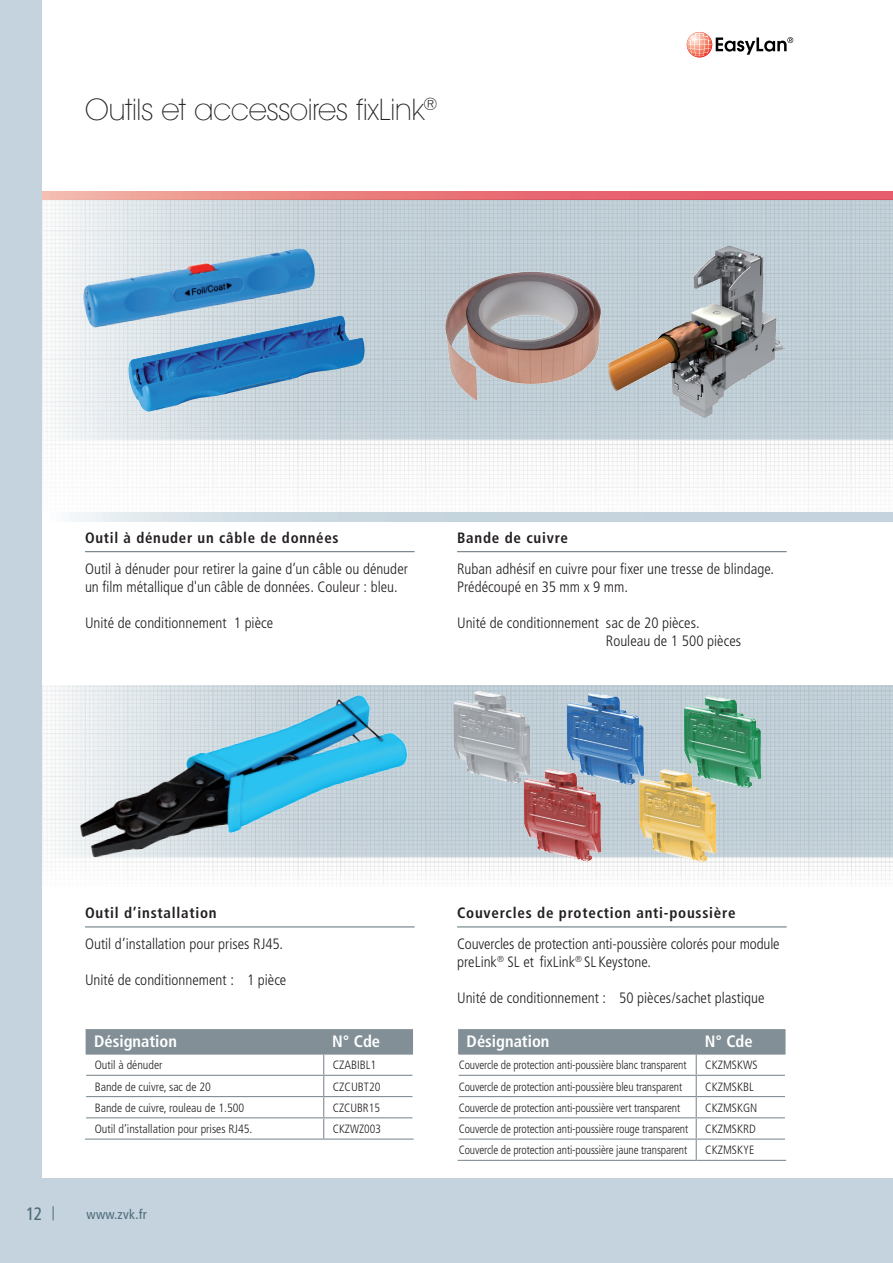
<style>
.page{position:relative;width:893px;height:1263px;background:#c4d3dd}
.page>*{position:absolute;margin:0;border:0;box-sizing:border-box;transform-origin:0 0}
.t1{font:200 30px "Avant Garde IT Cby BT";letter-spacing:-.005em;color:#231f20}
.t2{font:condensed 18px "Frutiger";color:#4d6a78}
.t3{font:700 condensed 16.5px "Frutiger";color:#fff}
.t4{font:300 condensed 15px/18px "Frutiger";color:#231f20}
.t5{font:700 condensed 15px "Frutiger";letter-spacing:.05em;color:#231f20}
.t6{font:condensed 13.5px "Frutiger";letter-spacing:.02em;color:#4d6a78}
.t7{font:300 condensed 12px "Frutiger";letter-spacing:-.01em;color:#231f20;scale:.95 1}
.t8{font:300 condensed 12px "Frutiger";letter-spacing:-.01em;color:#231f20}
</style>
<div class="page">
<div style="left:43px;top:0;width:850px;height:1178px;background:#fff"></div>
<svg style="left:687px;top:32px;width:25px;height:25px"></svg>
<svg style="left:688px;top:33px;width:105px;height:24px"></svg>
<svg style="left:53px;top:1206px;width:1px;height:14px"></svg>
<img style="left:43px;top:200px;width:850px;height:313px">
<svg style="left:70px;top:513px;width:823px;height:8px;background:#cbd9e1"></svg>
<svg style="left:43px;top:191px;width:850px;height:9px;background:#e8787c"></svg>
<img style="left:43px;top:686px;width:850px;height:199px">
<img style="left:75px;top:223px;width:260px;height:114px">
<img style="left:208px;top:316px;width:131px;height:27px">
<img style="left:606px;top:239px;width:181px;height:185px">
<img style="left:430px;top:262px;width:179px;height:144px">
<img style="left:445px;top:688px;width:329px;height:184px">
<img style="left:68px;top:688px;width:349px;height:176px">
<hr style="left:85px;top:551px;width:330px;height:1px;background:#5c6f78">
<hr style="left:457px;top:551px;width:330px;height:1px;background:#5c6f78">
<hr style="left:85px;top:926px;width:330px;height:1px;background:#5c6f78">
<hr style="left:457px;top:926px;width:330px;height:1px;background:#5c6f78">
<svg style="left:85px;top:1029px;width:328px;height:109px"></svg>
<hr style="left:85px;top:1138px;width:239px;height:2px;background:#828f96">
<hr style="left:324px;top:1138px;width:90px;height:2px;background:#828f96">
<svg style="left:458px;top:1029px;width:328px;height:131px"></svg>
<hr style="left:458px;top:1160px;width:238px;height:1px;background:#828f96">
<hr style="left:696px;top:1160px;width:90px;height:1px;background:#828f96">
<h1 class="t1" style="left:85px;top:91px;width:354px">Outils et accessoires fixLink<sup>®</sup></h1>
<p class="t5" style="left:85px;top:529px;width:255px">Outil à dénuder un câble de données</p>
<p class="t4" style="left:85px;top:560px;width:324px">Outil à dénuder pour retirer la gaine d’un câble ou dénuder un film métallique d'un câble de données. Couleur : bleu.</p>
<p class="t4" style="left:85px;top:614px;width:190px">Unité de conditionnement 1 pièce</p>
<p class="t5" style="left:457px;top:529px;width:112px">Bande de cuivre</p>
<p class="t4" style="left:457px;top:560px;width:319px">Ruban adhésif en cuivre pour fixer une tresse de blindage.<br>Prédécoupé en 35 mm x 9 mm.</p>
<p class="t4" style="left:606px;top:614px;width:137px;text-indent:-149px">Unité de conditionnement sac de 20 pièces.<br>Rouleau de 1 500 pièces</p>
<p class="t5" style="left:85px;top:904px;width:133px">Outil d’installation</p>
<p class="t4" style="left:85px;top:935px;width:200px">Outil d’installation pour prises RJ45.</p>
<p class="t4" style="left:85px;top:971px;width:203px">Unité de conditionnement : 1 pièce</p>
<p class="t3" style="left:94px;top:1032px;width:84px">Désignation</p>
<p class="t3" style="left:332px;top:1032px;width:49px">N° Cde</p>
<p class="t8" style="left:95px;top:1058px;width:69px">Outil à dénuder</p>
<p class="t8" style="left:333px;top:1058px;width:45px">CZABIBL1</p>
<p class="t8" style="left:95px;top:1080px;width:118px">Bande de cuivre, sac de 20</p>
<p class="t8" style="left:333px;top:1080px;width:49px">CZCUBT20</p>
<p class="t8" style="left:95px;top:1101px;width:151px">Bande de cuivre, rouleau de 1.500</p>
<p class="t8" style="left:333px;top:1101px;width:49px">CZCUBR15</p>
<p class="t8" style="left:95px;top:1122px;width:159px">Outil d’installation pour prises RJ45.</p>
<p class="t8" style="left:333px;top:1122px;width:50px">CKZWZ003</p>
<p class="t2" style="left:26px;top:1203px;width:18px">12</p>
<p class="t6" style="left:87px;top:1207px;width:62px">www.zvk.fr</p>
<p class="t5" style="left:457px;top:904px;width:280px">Couvercles de protection anti-poussière</p>
<p class="t4" style="left:457px;top:935px;width:324px">Couvercles de protection anti-poussière colorés pour module preLink<sup>®</sup> SL et fixLink<sup>®</sup> SL Keystone.</p>
<p class="t4" style="left:457px;top:989px;width:309px">Unité de conditionnement : 50 pièces/sachet plastique</p>
<p class="t3" style="left:467px;top:1032px;width:84px">Désignation</p>
<p class="t3" style="left:705px;top:1032px;width:49px">N° Cde</p>
<p class="t7" style="left:459px;top:1058px;width:241px">Couvercle de protection anti-poussière blanc transparent</p>
<p class="t8" style="left:705px;top:1058px;width:54px">CKZMSKWS</p>
<p class="t7" style="left:459px;top:1080px;width:237px">Couvercle de protection anti-poussière bleu transparent</p>
<p class="t8" style="left:705px;top:1080px;width:50px">CKZMSKBL</p>
<p class="t7" style="left:459px;top:1101px;width:235px">Couvercle de protection anti-poussière vert transparent</p>
<p class="t8" style="left:705px;top:1101px;width:53px">CKZMSKGN</p>
<p class="t7" style="left:459px;top:1122px;width:243px">Couvercle de protection anti-poussière rouge transparent</p>
<p class="t8" style="left:705px;top:1122px;width:52px">CKZMSKRD</p>
<p class="t7" style="left:459px;top:1143px;width:242px">Couvercle de protection anti-poussière jaune transparent</p>
<p class="t8" style="left:705px;top:1143px;width:51px">CKZMSKYE</p>
</div>
